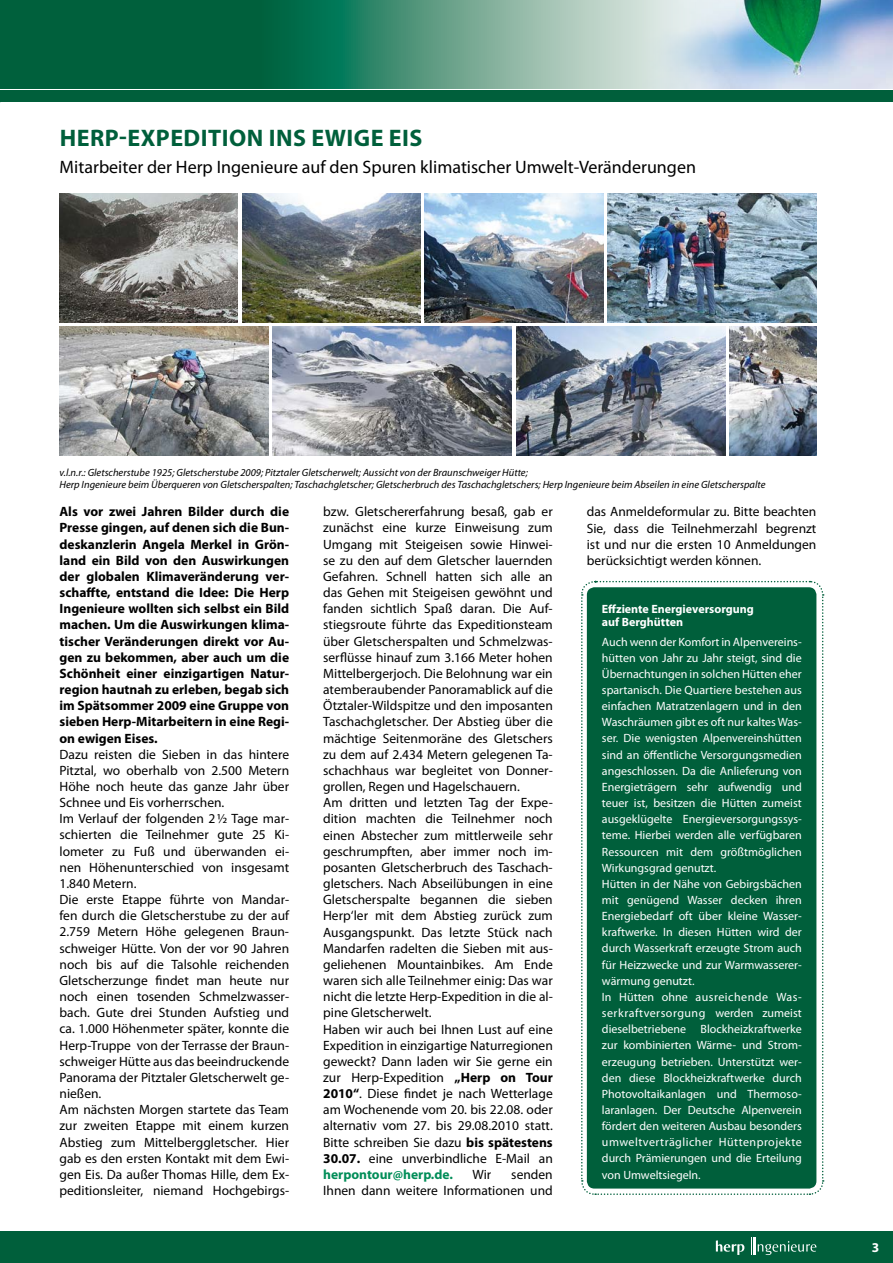
<style>
.page{position:relative;width:893px;height:1263px;background:#fff}
.page>*{position:absolute;margin:0;border:0;box-sizing:border-box;transform-origin:0 0}
.t1{font:700 24px "Myriad Pro";letter-spacing:.02em;color:#005f3b}
.t2{font:18px "Myriad Pro";color:#000}
.t3{font:13.5px/16.2px "Myriad Pro";color:#000}
.t4{font:700 13.5px/16.2px "Myriad Pro";color:#000;text-align:justify}
.t5{font:700 13.5px "Myriad Pro";color:#fff}
.t6{font:12px/16.2px "Myriad Pro";color:#fff}
.t7{font:700 12px/13.2px "Myriad Pro";color:#fff}
.t8{font:italic 10.5px/12.6px "Myriad Pro";color:#000}
.s1{font-weight:700}
.s2{font-weight:700;color:#008d58}
</style>
<div class="page">
<svg style="left:0;top:0;width:634px;height:88px;background:#388569"></svg>
<img style="left:634px;top:0;width:259px;height:88px">
<div style="left:0;top:90px;width:893px;height:12px;background:#005f3b"></div>
<div style="left:0;top:1231px;width:893px;height:32px;background:#005f3b"></div>
<svg style="left:716px;top:1240px;width:28px;height:15px"></svg>
<svg style="left:751px;top:1237px;width:65px;height:18px"></svg>
<img style="left:60px;top:193px;width:178px;height:129px">
<img style="left:608px;top:193px;width:208px;height:129px">
<img style="left:242px;top:193px;width:179px;height:129px">
<img style="left:273px;top:327px;width:239px;height:129px">
<img style="left:425px;top:193px;width:178px;height:129px">
<img style="left:516px;top:327px;width:209px;height:129px">
<img style="left:729px;top:327px;width:87px;height:129px">
<img style="left:60px;top:327px;width:208px;height:129px">
<svg style="left:581px;top:580px;width:243px;height:615px"></svg>
<div style="left:587px;top:587px;width:229px;height:601px;background:#005f3b;border-radius:8px"></div>
<h1 class="t1" style="left:60px;top:123px;width:281px">Herp-expedition ins ewig</h1>
<h1 class="t1" style="left:371px;top:123px;width:53px">e eis</h1>
<h2 class="t2" style="left:60px;top:156px;width:638px">Mitarbeiter der Herp Ingenieure auf den Spuren klimatischer Umwelt-Veränderungen</h2>
<p class="t8" style="left:60px;top:466px;width:707px">v.l.n.r.: Gletscherstube 1925; Gletscherstube 2009; Pitztaler Gletscherwelt; Aussicht von der Braunschweiger Hütte;<br>Herp Ingenieure beim Überqueren von Gletscherspalten; Taschachgletscher; Gletscherbruch des Taschachgletschers; Herp Ingenieure beim Abseilen in eine Gletscherspalte</p>
<p class="t4" style="left:60px;top:503px;width:231px">Als vor zwei Jahren Bilder durch die Presse gingen, auf denen sich die Bun&shy;deskanzlerin Angela Merkel in Grön&shy;land ein Bild von den Auswirkungen der globalen Klimaveränderung ver&shy;schaffte, entstand die Idee: Die Herp Ingenieure wollten sich selbst ein Bild machen. Um die Auswirkungen klima&shy;tischer Veränderungen direkt vor Au&shy;gen zu bekommen, aber auch um die Schönheit einer einzigartigen Natur&shy;region hautnah zu erleben, begab sich im Spätsommer 2009 eine Gruppe von sieben Herp-Mitarbeitern in eine Regi&shy;on ewigen Eises.</p>
<p class="t3" style="left:60px;top:746px;width:231px">Dazu reisten die Sieben in das hintere Pitztal, wo oberhalb von 2.500 Metern Höhe noch heute das ganze Jahr über Schnee und Eis vorherrschen.<br>Im Verlauf der folgenden 2½ Tage mar&shy;schierten die Teilnehmer gute 25 Ki&shy;lometer zu Fuß und überwanden ei&shy;nen Höhenunterschied von insgesamt 1.840 Metern.<br>Die erste Etappe führte von Mandar&shy;fen durch die Gletscherstube zu der auf 2.759 Metern Höhe gelegenen Braun&shy;schweiger Hütte. Von der vor 90 Jahren noch bis auf die Talsohle reichenden Gletscherzunge findet man heute nur noch einen tosenden Schmelzwasser&shy;bach. Gute drei Stunden Aufstieg und ca. 1.000 Höhenmeter später, konnte die Herp-Truppe von der Terrasse der Braun&shy;schweiger Hütte aus das beeindruckende Panorama der Pitztaler Gletscherwelt ge&shy;nießen.<br>Am nächsten Morgen startete das Team zur zweiten Etappe mit einem kurzen Abstieg zum Mittelberggletscher. Hier gab es den ersten Kontakt mit dem Ewi&shy;gen Eis. Da außer Thomas Hille, dem Ex&shy;peditionsleiter, niemand Hochgebirgs-</p>
<p class="t3" style="left:323px;top:503px;width:231px">bzw. Gletschererfahrung besaß, gab er zunächst eine kurze Einweisung zum Umgang mit Steigeisen sowie Hinwei&shy;se zu den auf dem Gletscher lauernden Gefahren. Schnell hatten sich alle an das Gehen mit Steigeisen gewöhnt und fanden sichtlich Spaß daran. Die Auf&shy;stiegsroute führte das Expeditionsteam über Gletscherspalten und Schmelzwas&shy;serflüsse hinauf zum 3.166 Meter hohen Mittelbergerjoch. Die Belohnung war ein atemberaubender Panoramablick auf die Ötztaler-Wildspitze und den imposanten Taschachgletscher. Der Abstieg über die mächtige Seitenmoräne des Gletschers zu dem auf 2.434 Metern gelegenen Ta&shy;schachhaus war begleitet von Donner&shy;grollen, Regen und Hagelschauern.<br>Am dritten und letzten Tag der Expe&shy;dition machten die Teilnehmer noch einen Abstecher zum mittlerweile sehr geschrumpften, aber immer noch im&shy;posanten Gletscherbruch des Taschach&shy;gletschers. Nach Abseilübungen in eine Gletscherspalte begannen die sieben Herp‘ler mit dem Abstieg zurück zum Ausgangspunkt. Das letzte Stück nach Mandarfen radelten die Sieben mit aus&shy;geliehenen Mountainbikes. Am Ende waren sich alle Teilnehmer einig: Das war nicht die letzte Herp-Expedition in die al&shy;pine Gletscherwelt.<br>Haben wir auch bei Ihnen Lust auf eine Expedition in einzigartige Naturregionen geweckt? Dann laden wir Sie gerne ein zur Herp-Expedition <span class="s1">„Herp on Tour 2010“</span>. Diese findet je nach Wetterlage am Wochenende vom 20. bis 22.08. oder alternativ vom 27. bis 29.08.2010 statt.<br>Bitte schreiben Sie dazu <span class="s1">bis spätestens 30.07.</span> eine unverbindliche E-Mail an <span class="s2">herpontour@herp.de.</span></p>
<p class="t3" style="left:323px;top:1166px;width:231px;text-align:right">senden<br>Ihnen dann weitere Informationen und</p>
<p class="t3" style="left:472px;top:1166px;width:20px">Wir</p>
<p class="t3" style="left:587px;top:504px;width:231px;text-align:justify">das Anmeldeformular zu. Bitte beachten Sie, dass die Teilnehmerzahl begrenzt ist und nur die ersten 10 Anmeldungen berücksichtigt werden können.</p>
<p class="t7" style="left:602px;top:602px;width:154px">Effziente Energieversorgung auf Berghütten</p>
<p class="t6" style="left:602px;top:633px;width:201px">Auch wenn der Komfort in Alpenvereins&shy;hütten von Jahr zu Jahr steigt, sind die Übernachtungen in solchen Hütten eher spartanisch. Die Quartiere bestehen aus einfachen Matratzenlagern und in den Waschräumen gibt es oft nur kaltes Was&shy;ser. Die wenigsten Alpenvereinshütten sind an öffentliche Versorgungsmedien angeschlossen. Da die Anlieferung von Energieträgern sehr aufwendig und teuer ist, besitzen die Hütten zumeist ausgeklügelte Energieversorgungssys&shy;teme. Hierbei werden alle verfügbaren Ressourcen mit dem größtmöglichen Wirkungsgrad genutzt.<br>Hütten in der Nähe von Gebirgsbächen mit genügend Wasser decken ihren Energiebedarf oft über kleine Wasser&shy;kraftwerke. In diesen Hütten wird der durch Wasserkraft erzeugte Strom auch für Heizzwecke und zur Warmwasserer&shy;wärmung genutzt.<br>In Hütten ohne ausreichende Was&shy;serkraftversorgung werden zumeist dieselbetriebene Blockheizkraftwerke zur kombinierten Wärme- und Strom&shy;erzeugung betrieben. Unterstützt wer&shy;den diese Blockheizkraftwerke durch Photovoltaikanlagen und Thermoso&shy;laranlagen. Der Deutsche Alpenverein fördert den weiteren Ausbau besonders umweltverträglicher Hüttenprojekte durch Prämierungen und die Erteilung von Umweltsiegeln.</p>
<p class="t5" style="left:872px;top:1238px;width:9px">3</p>
</div>
